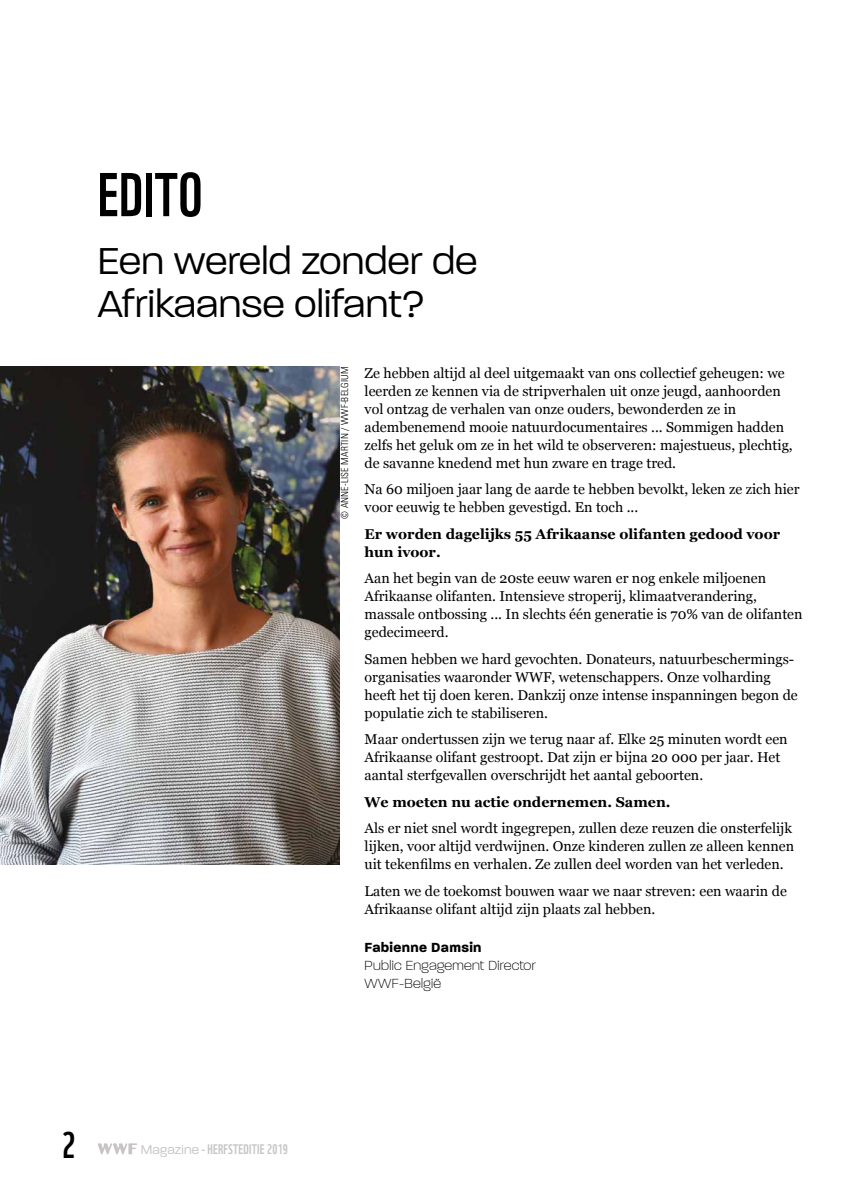
<style>
.page{position:relative;width:859px;height:1191px;background:#fff}
.page>*{position:absolute;margin:0;border:0;box-sizing:border-box;transform-origin:0 0}
.Rubrique1_copy{font:60px "WWF";letter-spacing:.01em;color:#000}
.T1{font:300 40.5px/43.5px "Paralucent";letter-spacing:.01em;color:#000}
.t1{font:36px "WWF";color:#000}
.BT{font:14.25px/18px "Georgia";color:#000}
.BT-2{font:700 14.25px/18px "Georgia";color:#000}
.Quotee{font:200 14.25px/18px "Paralucent";letter-spacing:.025em;color:#000}
.t2{font:13.5px "WWF";letter-spacing:.02em;color:#c7c4c3}
.Credit{font:300 condensed 9.75px "Univers LT Std";letter-spacing:.02em;color:#000}
.s1{font-weight:700}
.s2{font-family:"Paralucent";font-weight:300}
</style>
<div class="page">
<img style="left:0;top:367px;width:339px;height:497px">
<svg style="left:98px;top:1143px;width:39px;height:11px"></svg>
<p class="Rubrique1_copy" style="left:98px;top:148px;width:106px">EDITO</p>
<p class="T1" style="left:98px;top:239px;width:381px">Een wereld zonder de<br>Afrikaanse olifant?</p>
<p class="Credit" style="left:339px;top:519px;width:153px;rotate:-90deg">© ANNE-LISE MARTIN / WWF-BELGIUM</p>
<p class="BT" style="left:365px;top:363px;width:430px">Ze hebben altijd al deel uitgemaakt van ons collectief geheugen: we leerden ze kennen via de stripverhalen uit onze jeugd, aanhoorden vol ontzag de verhalen van onze ouders, bewonderden ze in adembenemend mooie natuurdocumentaires ... Sommigen hadden zelfs het geluk om ze in het wild te observeren: majestueus, plechtig, de savanne knedend met hun zware en trage tred.</p>
<p class="BT" style="left:365px;top:479px;width:437px">Na 60 miljoen jaar lang de aarde te hebben bevolkt, leken ze zich hier voor eeuwig te hebben gevestigd. En toch ...</p>
<p class="BT-2" style="left:365px;top:524px;width:417px">Er worden dagelijks 55 Afrikaanse olifanten gedood voor hun ivoor.</p>
<p class="BT" style="left:365px;top:568px;width:439px">Aan het begin van de 20ste eeuw waren er nog enkele miljoenen Afrikaanse olifanten. Intensieve stroperij, klimaatverandering, massale ontbossing ... In slechts één generatie is 70% van de olifanten gedecimeerd.</p>
<p class="BT" style="left:365px;top:649px;width:435px">Samen hebben we hard gevochten. Donateurs, natuurbeschermings&shy;organisaties waaronder WWF, wetenschappers. Onze volharding heeft het tij doen keren. Dankzij onze intense inspanningen begon de populatie zich te stabiliseren.</p>
<p class="BT" style="left:365px;top:729px;width:425px">Maar ondertussen zijn we terug naar af. Elke 25 minuten wordt een<br>Afrikaanse olifant gestroopt. Dat zijn er bijna 20 000 per jaar. Het aantal sterfgevallen overschrijdt het aantal geboorten.</p>
<p class="BT-2" style="left:365px;top:792px;width:307px">We moeten nu actie ondernemen. Samen.</p>
<p class="BT" style="left:365px;top:818px;width:431px">Als er niet snel wordt ingegrepen, zullen deze reuzen die onsterfelijk lijken, voor altijd verdwijnen. Onze kinderen zullen ze alleen kennen uit tekenfilms en verhalen. Ze zullen deel worden van het verleden.</p>
<p class="BT" style="left:365px;top:881px;width:424px">Laten we de toekomst bouwen waar we naar streven: een waarin de<br>Afrikaanse olifant altijd zijn plaats zal hebben.</p>
<p class="Quotee" style="left:365px;top:938px;width:173px"><span class="s1">Fabienne Damsin<br></span>Public Engagement Director</p>
<p class="Quotee" style="left:365px;top:974px;width:78px">WWF-België</p>
<h3 class="t1" style="left:62px;top:1117px;width:15px">2</h3>
<p class="t2" style="left:141px;top:1139px;width:149px"><span class="s2">Magazine</span> - HERFSTEDITIE 2019</p>
</div>
